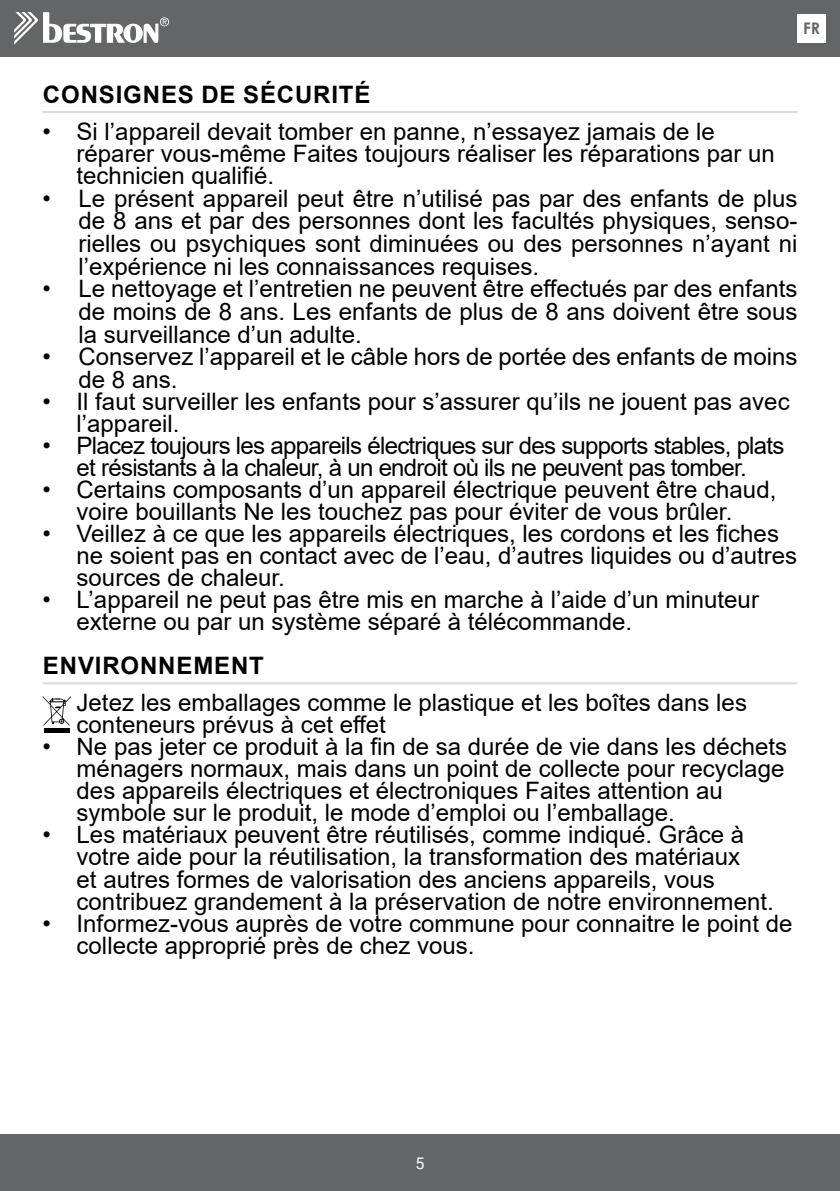
<style>
.page{position:relative;width:840px;height:1191px;background:#fff}
.page>*{position:absolute;margin:0;border:0;box-sizing:border-box;transform-origin:0 0}
.t1{font:24px/22px "Arial";color:#000}
.t2{font:24px/22px "Arial";letter-spacing:-.03em;color:#000;text-align:center}
.t3{font:700 24px "Arial";letter-spacing:.035em;color:#000}
.t4{font:700 16px "Century Gothic";color:#646567}
.t5{font:16px "Roboto";color:#fff}
</style>
<div class="page">
<hr style="left:43px;top:111px;width:754px;height:2px;background:#d9dadb">
<hr style="left:43px;top:682px;width:754px;height:2px;background:#d9dadb">
<div style="left:44px;top:728px;width:25px;height:5px;background:#000"></div>
<svg style="left:43px;top:696px;width:28px;height:29px"></svg>
<div style="left:0;top:0;width:839px;height:57px;background:#646567"></div>
<div style="left:0;top:1134px;width:839px;height:57px;background:#646567"></div>
<svg style="left:14px;top:12px;width:155px;height:33px"></svg>
<div style="left:797px;top:14px;width:28px;height:29px;background:#fff"></div>
<p class="t4" style="left:802px;top:16px;width:18px">FR</p>
<p class="t3" style="left:43px;top:77px;width:329px">CONSIGNES DE SÉCURITÉ</p>
<p class="t1" style="left:77px;top:121px;width:699px;text-indent:-34px">• Si l’appareil devait tomber en panne, n’essayez jamais de le réparer vous-même Faites toujours réaliser les réparations par un technicien qualifié.</p>
<p class="t1" style="left:79px;top:187px;width:719px;line-height:22.6px;text-align:justify;text-indent:-36px">• Le présent appareil peut être n’utilisé pas par des enfants de plus de 8 ans et par des personnes dont les facultés physiques, senso&shy;rielles ou psychiques sont diminuées ou des personnes n’ayant ni l’expérience ni les connaissances requises.</p>
<p class="t1" style="left:79px;top:277px;width:720px;line-height:22.6px;text-align:justify;text-indent:-36px">• Le nettoyage et l’entretien ne peuvent être effectués par des enfants de moins de 8 ans. Les enfants de plus de 8 ans doivent être sous la surveillance d’un adulte.</p>
<p class="t1" style="left:79px;top:345px;width:720px;line-height:22.6px;text-indent:-36px">• Conservez l’appareil et le câble hors de portée des enfants de moins de 8 ans.</p>
<p class="t1" style="left:77px;top:390px;width:714px;text-indent:-34px">• Il faut surveiller les enfants pour s’assurer qu’ils ne jouent pas avec l’appareil.</p>
<p class="t2" style="left:43px;top:434px;width:743px">• Placez toujours les appareils électriques sur des supports stables, plats et résistants à la chaleur, à un endroit où ils ne peuvent pas tomber.</p>
<p class="t1" style="left:43px;top:478px;width:735px;text-align:center">• Certains composants d’un appareil électrique peuvent être chaud, voire bouillants Ne les touchez pas pour éviter de vous brûler.</p>
<p class="t1" style="left:77px;top:522px;width:721px;text-indent:-34px">• Veillez à ce que les appareils électriques, les cordons et les fiches ne soient pas en contact avec de l’eau, d’autres liquides ou d’autres sources de chaleur.</p>
<p class="t1" style="left:77px;top:588px;width:683px;text-indent:-34px">• L’appareil ne peut pas être mis en marche à l’aide d’un minuteur externe ou par un système séparé à télécommande.</p>
<p class="t3" style="left:43px;top:648px;width:222px">ENVIRONNEMENT</p>
<p class="t1" style="left:77px;top:692px;width:671px">Jetez les emballages comme le plastique et les boîtes dans les conteneurs prévus à cet effet</p>
<p class="t1" style="left:77px;top:736px;width:711px;text-indent:-34px">• Ne pas jeter ce produit à la fin de sa durée de vie dans les déchets ménagers normaux, mais dans un point de collecte pour recyclage des appareils électriques et électroniques Faites attention au symbole sur le produit, le mode d’emploi ou l’emballage.</p>
<p class="t1" style="left:77px;top:824px;width:698px;text-indent:-34px">• Les matériaux peuvent être réutilisés, comme indiqué. Grâce à votre aide pour la réutilisation, la transformation des matériaux<br>et autres formes de valorisation des anciens appareils, vous contribuez grandement à la préservation de notre environnement.</p>
<p class="t1" style="left:77px;top:912px;width:716px;text-indent:-34px">• Informez-vous auprès de votre commune pour connaitre le point de collecte approprié près de chez vous.</p>
<p class="t5" style="left:415px;top:1151px;width:10px">5</p>
</div>
